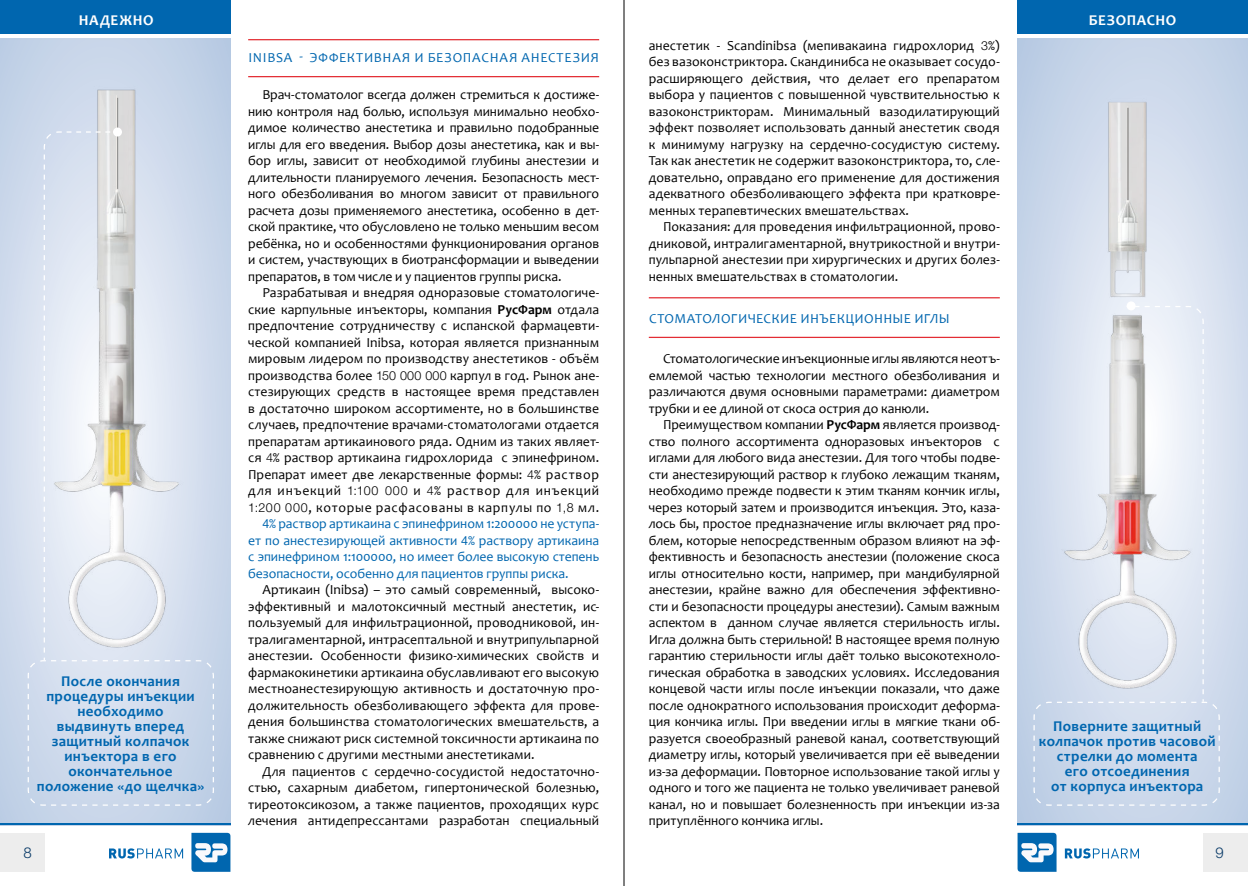
<style>
.page{position:relative;width:1248px;height:886px;background:#fff}
.page>*{position:absolute;margin:0;border:0;box-sizing:border-box;transform-origin:0 0}
.t1{font:700 15px/15px "Candara";letter-spacing:.02em;color:#0066af;text-align:center}
.t2{font:700 15px "Candara";letter-spacing:.045em;color:#fff}
.t3{font:300 15px "Helvetica Neue Cyr";color:#0a3b68}
.t4{font:13.75px/16.5px "Candara";letter-spacing:.005em;color:#000;text-align:justify}
.t5{font:13.75px "Candara";letter-spacing:-.005em;color:#0066af}
.t6{font:13.75px "Candara";letter-spacing:.05em;color:#000}
.t7{font:13.75px "Candara";letter-spacing:.055em;color:#000}
.t8{font:13.75px "Candara";letter-spacing:.055em;color:#0066af}
.t9{font:13.75px "Candara";letter-spacing:.02em;color:#0066af}
.s1{font-weight:700}
.s2{font-family:"Helvetica Neue Cyr";font-weight:300;font-size:12.5px}
.s3{font-family:"Helvetica Neue Cyr";font-size:12.5px}
</style>
<div class="page">
<div style="left:1202px;top:833px;width:45px;height:39px;background:#ededed"></div>
<div style="left:0;top:833px;width:44px;height:39px;background:#ededed"></div>
<svg style="left:191px;top:833px;width:39px;height:39px"></svg>
<svg style="left:109px;top:848px;width:74px;height:10px"></svg>
<div style="left:0;top:0;width:230px;height:33px;background:#0066af"></div>
<div style="left:1017px;top:0;width:230px;height:33px;background:#0066af"></div>
<svg style="left:0;top:39px;width:231px;height:786px;background:#c8d5e9"></svg>
<svg style="left:1017px;top:39px;width:230px;height:784px;background:#c8d6e9"></svg>
<hr style="left:1017px;top:823px;width:230px;height:2px;background:#0066af">
<hr style="left:0;top:823px;width:230px;height:2px;background:#0066af">
<hr style="left:623px;top:0;width:1px;height:886px;background:#000">
<svg style="left:1017px;top:833px;width:39px;height:39px"></svg>
<svg style="left:1064px;top:848px;width:74px;height:10px"></svg>
<hr style="left:248px;top:39px;width:351px;height:1px;background:#e32d34">
<hr style="left:248px;top:76px;width:351px;height:1px;background:#e32d34">
<hr style="left:648px;top:297px;width:351px;height:1px;background:#e32d34">
<hr style="left:648px;top:337px;width:351px;height:1px;background:#e32d34">
<img style="left:40px;top:48px;width:159px;height:763px">
<img style="left:1057px;top:33px;width:156px;height:272px">
<hr style="left:1127px;top:108px;width:1px;height:92px;background:#706f6f">
<hr style="left:117px;top:98px;width:1px;height:91px;background:#878786">
<div style="left:1126px;top:301px;width:9px;height:9px;background:#fff;border-radius:50%"></div>
<div style="left:113px;top:128px;width:9px;height:8px;background:#fff;border-radius:50%"></div>
<svg style="left:1032px;top:305px;width:188px;height:501px;background:#dadfeb"></svg>
<svg style="left:27px;top:131px;width:187px;height:675px;background:#d9e1eb"></svg>
<p class="t2" style="left:79px;top:11px;width:76px">НАДЕЖНО</p>
<p class="t2" style="left:1088px;top:11px;width:89px">БЕЗОПАСНО</p>
<p class="t1" style="left:37px;top:673px;width:169px">После окончания процедуры инъекции необходимо<br>выдвинуть вперед защитный колпачок инъектора в его окончательное положение «до щелчка»</p>
<p class="t3" style="left:23px;top:844px;width:10px">8</p>
<p class="t8" style="left:248px;top:49px;width:352px">INIBSA - ЭФФЕКТИВНАЯ И БЕЗОПАСНАЯ АНЕСТЕЗИЯ</p>
<p class="t4" style="left:248px;top:86px;width:352px;text-indent:14px">Врач-стоматолог всегда должен стремиться к достиже&shy;нию контроля над болью, используя минимально необхо&shy;димое количество анестетика и правильно подобранные иглы для его введения. Выбор дозы анестетика, как и вы&shy;бор иглы, зависит от необходимой глубины анестезии и длительности планируемого лечения. Безопасность мест&shy;ного обезболивания во многом зависит от правильного расчета дозы применяемого анестетика, особенно в дет&shy;ской практике, что обусловлено не только меньшим весом ребёнка, но и особенностями функционирования органов и систем, участвующих в биотрансформации и выведении препаратов, в том числе и у пациентов группы риска.</p>
<p class="t4" style="left:262px;top:284px;width:338px">Разрабатывая и внедряя одноразовые стоматологиче-</p>
<p class="t4" style="left:248px;top:301px;width:352px">ские карпульные инъекторы, компания <span class="s1">РусФарм</span> отдала</p>
<p class="t4" style="left:248px;top:317px;width:352px">предпочтение сотрудничеству с испанской фармацевти-</p>
<p class="t4" style="left:248px;top:334px;width:352px">ческой компанией Inibsa, которая является признанным</p>
<p class="t4" style="left:248px;top:350px;width:352px">мировым лидером по производству анестетиков - объём</p>
<p class="t4" style="left:248px;top:367px;width:352px">производства более <span class="s2">150 000 000</span> карпул в год. Рынок ане-</p>
<p class="t4" style="left:248px;top:383px;width:352px">стезирующих средств в настоящее время представлен</p>
<p class="t4" style="left:248px;top:400px;width:352px">в достаточно широком ассортименте, но в большинстве</p>
<p class="t4" style="left:248px;top:416px;width:352px">случаев, предпочтение врачами-стоматологами отдается</p>
<p class="t4" style="left:248px;top:433px;width:352px">препаратам артикаинового ряда. Одним из таких являет-</p>
<p class="t4" style="left:248px;top:449px;width:352px">ся <span class="s2">4</span>% раствор артикаина гидрохлорида с эпинефрином.</p>
<p class="t4" style="left:248px;top:466px;width:352px">Препарат имеет две лекарственные формы: <span class="s2">4</span>% раствор</p>
<p class="t7" style="left:248px;top:482px;width:352px">для инъекций <span class="s2">1:100 000</span> и <span class="s2">4</span>% раствор для инъекций</p>
<p class="t6" style="left:248px;top:498px;width:352px"><span class="s2">1:200 000</span>, которые расфасованы в карпулы по <span class="s2">1,8</span> мл.</p>
<p class="t5" style="left:262px;top:515px;width:338px"><span class="s3">4</span>% раствор артикаина с эпинефрином 1:200000 не уступа-</p>
<p class="t5" style="left:248px;top:531px;width:352px">ет по анестезирующей активности <span class="s3">4</span>% раствору артикаина</p>
<p class="t5" style="left:248px;top:548px;width:352px">с эпинефрином 1:100000, но имеет более высокую степень</p>
<p class="t5" style="left:248px;top:564px;width:322px">безопасности, особенно для пациентов группы риска.</p>
<p class="t4" style="left:248px;top:581px;width:352px;text-indent:14px">Артикаин (Inibsa) – это самый современный, высоко&shy;эффективный и малотоксичный местный анестетик, ис&shy;пользуемый для инфильтрационной, проводниковой, ин&shy;тралигаментарной, интрасептальной и внутрипульпарной анестезии. Особенности физико-химических свойств и фармакокинетики артикаина обуславливают его высокую местноанестезирующую активность и достаточную про&shy;должительность обезболивающего эффекта для прове&shy;дения большинства стоматологических вмешательств, а также снижают риск системной токсичности артикаина по сравнению с другими местными анестетиками.</p>
<p class="t4" style="left:248px;top:763px;width:352px;text-indent:14px">Для пациентов с сердечно-сосудистой недостаточно&shy;стью, сахарным диабетом, гипертонической болезнью, тиреотоксикозом, а также пациентов, проходящих курс лечения антидепрессантами разработан специальный</p>
<p class="t4" style="left:648px;top:37px;width:352px">анестетик - Scandinibsa (мепивакаина гидрохлорид <span class="s2">3</span>%) без вазоконстриктора. Скандинибса не оказывает сосудо&shy;расширяющего действия, что делает его препаратом выбора у пациентов с повышенной чувствительностью к вазоконстрикторам. Минимальный вазодилатирующий эффект позволяет использовать данный анестетик сводя к минимуму нагрузку на сердечно-сосудистую систему.<br>Так как анестетик не содержит вазоконстриктора, то, сле&shy;довательно, оправдано его применение для достижения адекватного обезболивающего эффекта при кратковре&shy;менных терапевтических вмешательствах.</p>
<p class="t4" style="left:648px;top:218px;width:352px;text-indent:14px">Показания: для проведения инфильтрационной, прово&shy;дниковой, интралигаментарной, внутрикостной и внутри&shy;пульпарной анестезии при хирургических и других болез&shy;ненных вмешательствах в стоматологии.</p>
<p class="t9" style="left:649px;top:310px;width:302px">СТОМАТОЛОГИЧЕСКИЕ ИНЪЕКЦИОННЫЕ ИГЛЫ</p>
<p class="t4" style="left:648px;top:350px;width:352px;text-indent:14px">Стоматологические инъекционные иглы являются неотъ&shy;емлемой частью технологии местного обезболивания и различаются двумя основными параметрами: диаметром трубки и ее длиной от скоса острия до канюли.</p>
<p class="t4" style="left:648px;top:416px;width:352px;text-indent:14px">Преимуществом компании <span class="s1">РусФарм</span> является производ&shy;ство полного ассортимента одноразовых инъекторов с иглами для любого вида анестезии. Для того чтобы подве&shy;сти анестезирующий раствор к глубоко лежащим тканям, необходимо прежде подвести к этим тканям кончик иглы, через который затем и производится инъекция. Это, каза&shy;лось бы, простое предназначение иглы включает ряд про&shy;блем, которые непосредственным образом влияют на эф&shy;фективность и безопасность анестезии (положение скоса иглы относительно кости, например, при мандибулярной анестезии, крайне важно для обеспечения эффективно&shy;сти и безопасности процедуры анестезии). Самым важным аспектом в данном случае является стерильность иглы.<br>Игла должна быть стерильной! В настоящее время полную гарантию стерильности иглы даёт только высокотехноло&shy;гическая обработка в заводских условиях. Исследования концевой части иглы после инъекции показали, что даже после однократного использования происходит деформа&shy;ция кончика иглы. При введении иглы в мягкие ткани об&shy;разуется своеобразный раневой канал, соответствующий диаметру иглы, который увеличивается при её выведении из-за деформации. Повторное использование такой иглы у одного и того же пациента не только увеличивает раневой канал, но и повышает болезненность при инъекции из-за притуплённого кончика иглы.</p>
<p class="t1" style="left:1038px;top:718px;width:178px">Поверните защитный колпачок против часовой стрелки до момента<br>его отсоединения<br>от корпуса инъектора</p>
<p class="t3" style="left:1215px;top:844px;width:10px">9</p>
</div>
